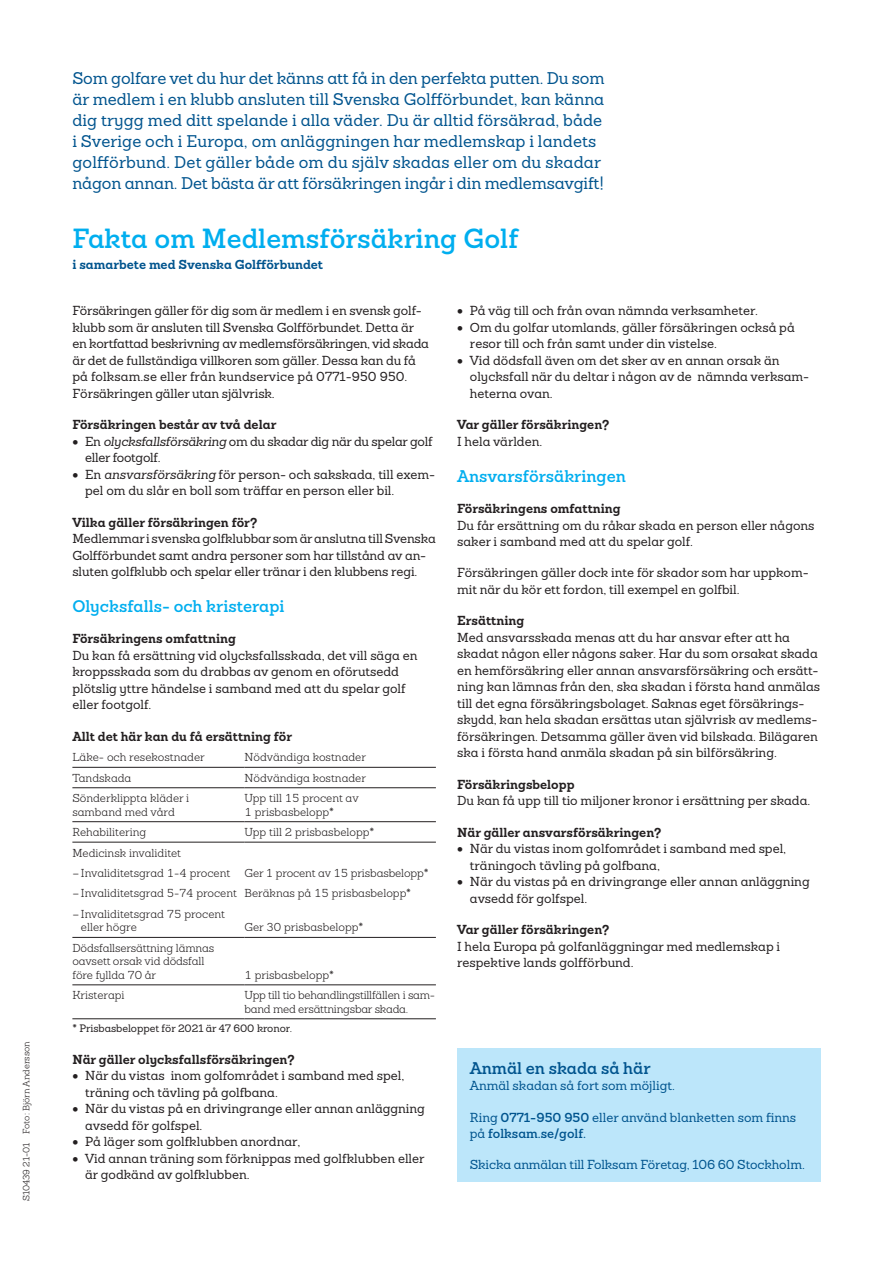
<style>
.page{position:relative;width:893px;height:1263px;background:#fff}
.page>*{position:absolute;margin:0;border:0;box-sizing:border-box;transform-origin:0 0}
.Rubrik_3_18_20__R1{font:600 27px "Sanchez Folksam";color:#00aeef}
.Ingress_Text_11_14{font:500 16.5px/21px "Sanchez Folksam";color:#00548e}
.Rubrik_5_11_14__R2{font:600 16.5px "Sanchez Folksam";color:#00aeef}
.Rubrik_5_11_14__R2-2{font:600 16.5px "Sanchez Folksam";color:#00548e}
.Brödtext_8_5_11{font:500 12.75px/16.5px "Sanchez Folksam";color:#231f20}
.Brödtext_nästa_styck{font:500 12.75px/16.5px "Sanchez Folksam";letter-spacing:-.01em;color:#231f20}
.Rubrik_6_8_5_11__R3{font:700 12.75px "Sanchez Folksam";color:#231f20}
.Brödtext_nästa_styck-2{font:500 12.75px/16.5px "Sanchez Folksam";letter-spacing:-.01em;color:#00548e}
.Brödtext_8_5_11-2{font:500 12.75px/16.5px "Sanchez Folksam";letter-spacing:-.02em;color:#231f20}
.Rubrik_6_8_5_11__R3-2{font:700 12.75px "Sanchez Folksam";color:#00548e}
.Brödtext_8_5_11-3{font:500 12.75px "Sanchez Folksam";color:#00548e}
.Tabell_Text_7_5_9{font:300 11.25px/13.5px "Sanchez Folksam Table";color:#231f20}
.Tabell_Text_7_5_9-2{font:300 11.25px/13.5px "Sanchez Folksam Table";letter-spacing:-.02em;color:#231f20}
.Info_Text_7_9{font:500 10.5px "Sanchez Folksam";letter-spacing:-.005em;color:#231f20}
.Trycksaksnummer_P10{font:300 9px "Sanchez Folksam";color:#231f20}
.s1{font-style:italic}
.s2{font-weight:600}
</style>
<div class="page">
<hr style="left:72px;top:767px;width:172px;height:1px;background:#231f20">
<hr style="left:244px;top:767px;width:192px;height:1px;background:#231f20">
<hr style="left:72px;top:787px;width:172px;height:1px;background:#231f20">
<hr style="left:244px;top:787px;width:192px;height:1px;background:#231f20">
<hr style="left:72px;top:821px;width:172px;height:1px;background:#231f20">
<hr style="left:244px;top:821px;width:192px;height:1px;background:#231f20">
<hr style="left:72px;top:842px;width:172px;height:1px;background:#231f20">
<hr style="left:244px;top:842px;width:192px;height:1px;background:#231f20">
<hr style="left:72px;top:937px;width:172px;height:1px;background:#231f20">
<hr style="left:244px;top:937px;width:192px;height:1px;background:#231f20">
<hr style="left:72px;top:984px;width:172px;height:1px;background:#231f20">
<hr style="left:244px;top:984px;width:192px;height:1px;background:#231f20">
<hr style="left:72px;top:1018px;width:172px;height:1px;background:#231f20">
<hr style="left:244px;top:1018px;width:192px;height:1px;background:#231f20">
<div style="left:457px;top:1048px;width:364px;height:134px;background:#bce6fa"></div>
<p class="Trycksaksnummer_P10" style="left:21px;top:1201px;width:162px;rotate:-90deg">S10439 21-01 Foto: Björn Andersson</p>
<p class="Ingress_Text_11_14" style="left:72px;top:67px;width:534px">Som golfare vet du hur det känns att få in den perfekta putten. Du som är medlem i en klubb ansluten till Svenska Golfförbundet, kan känna dig trygg med ditt spelande i alla väder. Du är alltid försäkrad, både i Sverige och i Europa, om anläggningen har medlemskap i landets golfförbund. Det gäller både om du själv skadas eller om du skadar någon annan. Det bästa är att försäkringen ingår i din medlemsavgift!</p>
<p class="Rubrik_3_18_20__R1" style="left:72px;top:221px;width:448px">Fakta om Medlemsförsäkring Golf</p>
<p class="Rubrik_6_8_5_11__R3-2" style="left:72px;top:256px;width:252px">i samarbete med Svenska Golfförbundet</p>
<p class="Brödtext_nästa_styck" style="left:72px;top:302px;width:358px">Försäkringen gäller för dig som är medlem i en svensk golf&shy;klubb som är ansluten till Svenska Golfförbundet. Detta är en kortfattad beskrivning av medlemsförsäkringen, vid skada är det de fullständiga villkoren som gäller. Dessa kan du få på folksam.se eller från kundservice på 0771-950 950.<br>Försäkringen gäller utan självrisk.</p>
<p class="Rubrik_6_8_5_11__R3" style="left:72px;top:416px;width:206px">Försäkringen består av två delar</p>
<p class="Brödtext_8_5_11-2" style="left:85px;top:433px;width:349px;text-indent:-13px">• En <span class="s1">olycksfallsförsäkring</span> om du skadar dig när du spelar golf eller footgolf.</p>
<p class="Brödtext_8_5_11" style="left:85px;top:466px;width:352px;text-indent:-13px">• En <span class="s1">ansvarsförsäkring</span> för person- och sakskada, till exem&shy;pel om du slår en boll som träffar en person eller bil.</p>
<p class="Rubrik_6_8_5_11__R3" style="left:72px;top:513px;width:186px">Vilka gäller försäkringen för?</p>
<p class="Brödtext_8_5_11" style="left:72px;top:530px;width:365px">Medlemmar i svenska golfklubbar som är anslutna till Svenska</p>
<p class="Brödtext_8_5_11" style="left:72px;top:547px;width:355px">Golfförbundet samt andra personer som har tillstånd av an&shy;sluten golfklubb och spelar eller tränar i den klubbens regi.</p>
<p class="Rubrik_5_11_14__R2" style="left:72px;top:595px;width:214px">Olycksfalls- och kristerapi</p>
<p class="Rubrik_6_8_5_11__R3" style="left:72px;top:630px;width:165px">Försäkringens omfattning</p>
<p class="Brödtext_8_5_11" style="left:72px;top:647px;width:347px">Du kan få ersättning vid olycksfallsskada, det vill säga en</p>
<p class="Brödtext_8_5_11" style="left:72px;top:663px;width:335px">kroppsskada som du drabbas av genom en oförutsedd plötslig yttre händelse i samband med att du spelar golf eller footgolf.</p>
<p class="Rubrik_6_8_5_11__R3" style="left:72px;top:727px;width:221px">Allt det här kan du få ersättning för</p>
<p class="Tabell_Text_7_5_9" style="left:72px;top:750px;width:134px">Läke- och resekostnader</p>
<p class="Tabell_Text_7_5_9" style="left:244px;top:750px;width:123px">Nödvändiga kostnader</p>
<p class="Tabell_Text_7_5_9" style="left:72px;top:771px;width:61px">Tandskada</p>
<p class="Tabell_Text_7_5_9" style="left:244px;top:771px;width:123px">Nödvändiga kostnader</p>
<p class="Tabell_Text_7_5_9" style="left:72px;top:791px;width:118px">Sönderklippta kläder i samband med vård</p>
<p class="Tabell_Text_7_5_9" style="left:244px;top:791px;width:116px">Upp till 15 procent av<br>1 prisbasbelopp*</p>
<p class="Tabell_Text_7_5_9" style="left:72px;top:825px;width:75px">Rehabilitering</p>
<p class="Tabell_Text_7_5_9" style="left:244px;top:825px;width:131px">Upp till 2 prisbasbelopp*</p>
<p class="Tabell_Text_7_5_9" style="left:72px;top:846px;width:110px">Medicinsk invaliditet</p>
<p class="Tabell_Text_7_5_9" style="left:72px;top:866px;width:159px">–Invaliditetsgrad 1-4 procent</p>
<p class="Tabell_Text_7_5_9" style="left:244px;top:866px;width:186px">Ger 1 procent av 15 prisbasbelopp*</p>
<p class="Tabell_Text_7_5_9" style="left:72px;top:887px;width:166px">–Invaliditetsgrad 5-74 procent</p>
<p class="Tabell_Text_7_5_9" style="left:244px;top:887px;width:168px">Beräknas på 15 prisbasbelopp*</p>
<p class="Tabell_Text_7_5_9" style="left:81px;top:907px;width:146px;text-indent:-9px">–Invaliditetsgrad 75 procent eller högre</p>
<p class="Brödtext_8_5_11" style="left:457px;top:302px;width:302px">• På väg till och från ovan nämnda verksamheter.</p>
<p class="Brödtext_8_5_11" style="left:470px;top:319px;width:326px;text-indent:-13px">• Om du golfar utomlands, gäller försäkringen också på resor till och från samt under din vistelse.</p>
<p class="Brödtext_8_5_11" style="left:470px;top:352px;width:341px;text-indent:-13px">• Vid dödsfall även om det sker av en annan orsak än olycksfall när du deltar i någon av de nämnda verksam&shy;heterna ovan.</p>
<p class="Rubrik_6_8_5_11__R3" style="left:457px;top:416px;width:154px">Var gäller försäkringen?</p>
<p class="Brödtext_8_5_11" style="left:457px;top:433px;width:87px">I hela världen.</p>
<p class="Rubrik_5_11_14__R2" style="left:457px;top:465px;width:170px">Ansvarsförsäkringen</p>
<p class="Rubrik_6_8_5_11__R3" style="left:457px;top:500px;width:165px">Försäkringens omfattning</p>
<p class="Brödtext_8_5_11" style="left:457px;top:517px;width:359px">Du får ersättning om du råkar skada en person eller någons saker i samband med att du spelar golf.</p>
<p class="Brödtext_nästa_styck" style="left:457px;top:564px;width:353px">Försäkringen gäller dock inte för skador som har uppkom&shy;mit när du kör ett fordon, till exempel en golfbil.</p>
<p class="Rubrik_6_8_5_11__R3" style="left:457px;top:612px;width:69px">Ersättning</p>
<p class="Brödtext_8_5_11" style="left:457px;top:629px;width:365px">Med ansvarsskada menas att du har ansvar efter att ha skadat någon eller någons saker. Har du som orsakat skada en hemförsäkring eller annan ansvarsförsäkring och ersätt&shy;ning kan lämnas från den, ska skadan i första hand anmälas till det egna försäkringsbolaget. Saknas eget försäkrings&shy;skydd, kan hela skadan ersättas utan självrisk av medlems&shy;försäkringen. Detsamma gäller även vid bilskada. Bilägaren ska i första hand anmäla skadan på sin bilförsäkring.</p>
<p class="Rubrik_6_8_5_11__R3" style="left:457px;top:775px;width:119px">Försäkringsbelopp</p>
<p class="Brödtext_8_5_11" style="left:457px;top:792px;width:355px">Du kan få upp till tio miljoner kronor i ersättning per skada.</p>
<p class="Rubrik_6_8_5_11__R3" style="left:457px;top:823px;width:206px">När gäller ansvarsförsäkringen?</p>
<p class="Brödtext_8_5_11" style="left:470px;top:840px;width:318px;text-indent:-13px">• När du vistas inom golfområdet i samband med spel, träningoch tävling på golfbana,</p>
<p class="Brödtext_8_5_11" style="left:470px;top:873px;width:341px;text-indent:-13px">• När du vistas på en drivingrange eller annan anläggning avsedd för golfspel.</p>
<p class="Rubrik_6_8_5_11__R3" style="left:457px;top:921px;width:154px">Var gäller försäkringen?</p>
<p class="Brödtext_8_5_11" style="left:457px;top:938px;width:325px">I hela Europa på golfanläggningar med medlemskap i respektive lands golfförbund.</p>
<p class="Tabell_Text_7_5_9" style="left:244px;top:921px;width:120px">Ger 30 prisbasbelopp*</p>
<p class="Tabell_Text_7_5_9" style="left:72px;top:941px;width:143px">Dödsfallsersättning lämnas oavsett orsak vid dödsfall före fyllda 70 år</p>
<p class="Tabell_Text_7_5_9" style="left:244px;top:968px;width:91px">1 prisbasbelopp*</p>
<p class="Tabell_Text_7_5_9" style="left:72px;top:988px;width:54px">Kristerapi</p>
<p class="Tabell_Text_7_5_9-2" style="left:244px;top:988px;width:192px">Upp till tio behandlingstillfällen i sam&shy;band med ersättningsbar skada.</p>
<p class="Info_Text_7_9" style="left:72px;top:1022px;width:221px">* Prisbasbeloppet för 2021 är 47 600 kronor.</p>
<p class="Rubrik_6_8_5_11__R3" style="left:72px;top:1050px;width:224px">När gäller olycksfallsförsäkringen?</p>
<p class="Brödtext_8_5_11" style="left:85px;top:1067px;width:321px;text-indent:-13px">• När du vistas inom golfområdet i samband med spel, träning och tävling på golfbana.</p>
<p class="Brödtext_8_5_11" style="left:85px;top:1100px;width:341px;text-indent:-13px">• När du vistas på en drivingrange eller annan anläggning avsedd för golfspel.</p>
<p class="Brödtext_8_5_11" style="left:72px;top:1133px;width:230px">• På läger som golfklubben anordnar,</p>
<p class="Brödtext_8_5_11" style="left:85px;top:1150px;width:341px;text-indent:-13px">• Vid annan träning som förknippas med golfklubben eller är godkänd av golfklubben.</p>
<p class="Rubrik_5_11_14__R2-2" style="left:470px;top:1057px;width:182px">Anmäl en skada så här</p>
<p class="Brödtext_8_5_11-3" style="left:470px;top:1077px;width:207px">Anmäl skadan så fort som möjligt.</p>
<p class="Brödtext_nästa_styck-2" style="left:470px;top:1109px;width:328px">Ring <span class="s2">0771-950 950</span> eller använd blanketten som finns på <span class="s2">folksam.se/golf.</span></p>
<p class="Brödtext_nästa_styck-2" style="left:470px;top:1156px;width:336px">Skicka anmälan till Folksam Företag, 106 60 Stockholm.</p>
</div>
